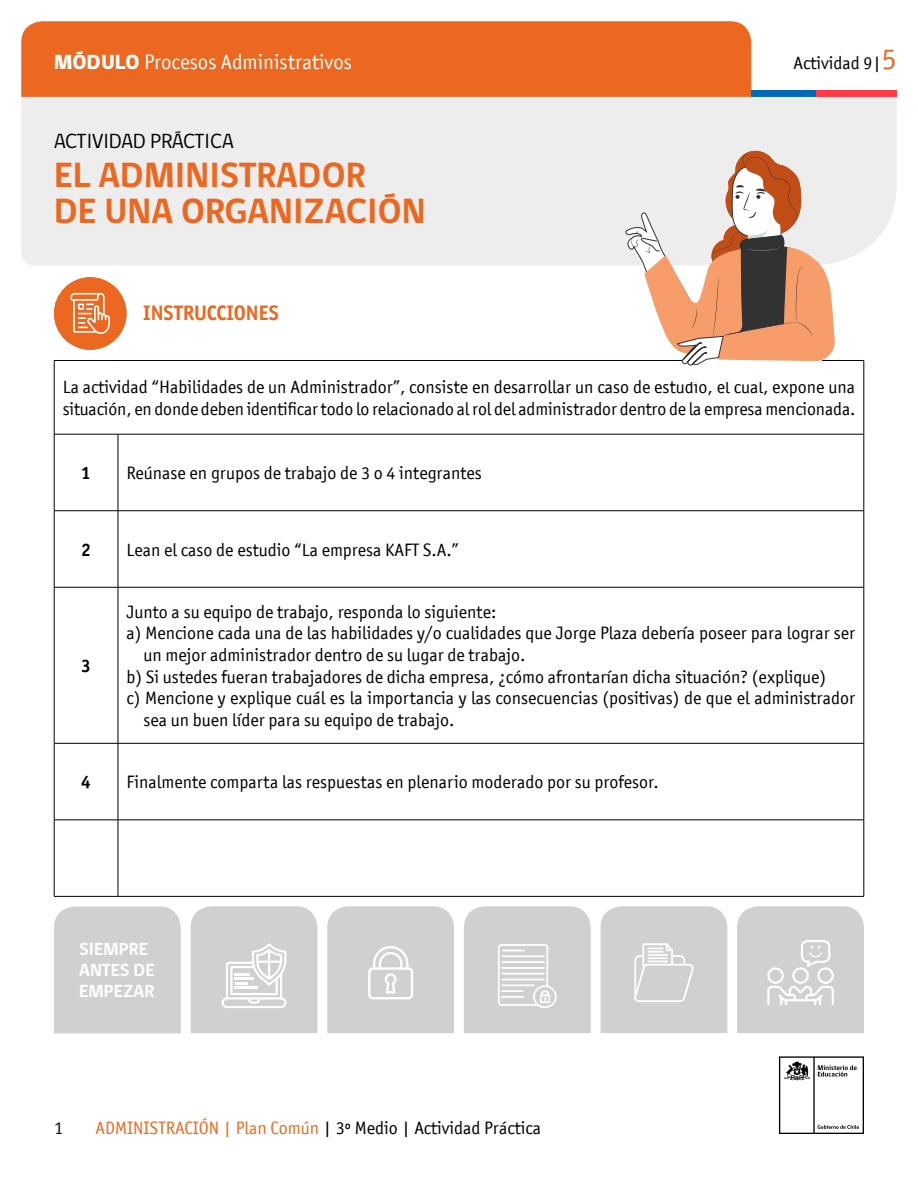
<style>
.page{position:relative;width:918px;height:1188px;background:#fff}
.page>*{position:absolute;margin:0;border:0;box-sizing:border-box;transform-origin:0 0}
.t1{font:700 36px/36px "gob CL";color:#ec671f}
.t2{font:21px "Officina San ITC";color:#fff}
.t3{font:21px "gob CL";color:#000}
.t4{font:700 21px "Officina San ITC";color:#ec671f}
.t5{font:18px/21.6px "Officina San ITC";color:#000}
.t6{font:700 18px/21px "gob CL";color:#fff}
.t7{font:700 18px "Officina San ITC";color:#000}
.s1{font-family:"gob CL";font-weight:800}
.s2{font-size:30px;color:#ec671f}
.s3{color:#ec671f}
</style>
<div class="page">
<svg style="left:779px;top:1056px;width:85px;height:78px"></svg>
<div style="left:21px;top:21px;width:730px;height:76px;background:#ec671f"></div>
<div style="left:751px;top:90px;width:65px;height:7px;background:#0069b8"></div>
<div style="left:816px;top:90px;width:81px;height:7px;background:#ff3945"></div>
<div style="left:21px;top:97px;width:876px;height:168px;background:#ededed"></div>
<svg style="left:119px;top:435px;width:745px;height:461px"></svg>
<hr style="left:54px;top:360px;width:64px;height:1px;background:#000">
<hr style="left:54px;top:361px;width:1px;height:73px;background:#000">
<hr style="left:118px;top:360px;width:746px;height:1px;background:#000">
<hr style="left:864px;top:361px;width:1px;height:73px;background:#000">
<hr style="left:54px;top:434px;width:64px;height:1px;background:#000">
<hr style="left:54px;top:434px;width:1px;height:77px;background:#000">
<hr style="left:118px;top:434px;width:746px;height:1px;background:#000">
<hr style="left:118px;top:434px;width:1px;height:77px;background:#000">
<hr style="left:864px;top:434px;width:1px;height:77px;background:#000">
<hr style="left:54px;top:510px;width:64px;height:1px;background:#000">
<hr style="left:54px;top:511px;width:1px;height:76px;background:#000">
<hr style="left:118px;top:510px;width:746px;height:1px;background:#000">
<hr style="left:118px;top:511px;width:1px;height:76px;background:#000">
<hr style="left:864px;top:511px;width:1px;height:76px;background:#000">
<hr style="left:54px;top:587px;width:64px;height:1px;background:#000">
<hr style="left:54px;top:587px;width:1px;height:156px;background:#000">
<hr style="left:118px;top:587px;width:746px;height:1px;background:#000">
<hr style="left:118px;top:587px;width:1px;height:156px;background:#000">
<hr style="left:864px;top:587px;width:1px;height:156px;background:#000">
<hr style="left:54px;top:743px;width:64px;height:1px;background:#000">
<hr style="left:54px;top:744px;width:1px;height:76px;background:#000">
<hr style="left:118px;top:743px;width:746px;height:1px;background:#000">
<hr style="left:118px;top:744px;width:1px;height:76px;background:#000">
<hr style="left:864px;top:744px;width:1px;height:76px;background:#000">
<hr style="left:54px;top:820px;width:64px;height:1px;background:#000">
<hr style="left:54px;top:820px;width:1px;height:76px;background:#000">
<hr style="left:118px;top:820px;width:746px;height:1px;background:#000">
<hr style="left:118px;top:820px;width:1px;height:76px;background:#000">
<hr style="left:864px;top:820px;width:1px;height:76px;background:#000">
<hr style="left:54px;top:896px;width:64px;height:1px;background:#000">
<hr style="left:118px;top:896px;width:746px;height:1px;background:#000">
<div style="left:54px;top:277px;width:73px;height:73px;background:#ec671f;border-radius:50%"></div>
<svg style="left:71px;top:293px;width:39px;height:41px"></svg>
<div style="left:54px;top:907px;width:127px;height:126px;background:#d0d0d0"></div>
<svg style="left:191px;top:906px;width:126px;height:127px;background:#d4d4d4"></svg>
<svg style="left:327px;top:906px;width:127px;height:127px;background:#d2d2d2"></svg>
<svg style="left:464px;top:906px;width:127px;height:127px;background:#d3d3d3"></svg>
<svg style="left:601px;top:906px;width:126px;height:127px;background:#d2d2d2"></svg>
<svg style="left:737px;top:906px;width:127px;height:127px;background:#d3d3d3"></svg>
<svg style="left:626px;top:150px;width:210px;height:215px"></svg>
<p class="t2" style="left:54px;top:50px;width:300px"><span class="s1">MÓDULO</span> Procesos Administrativos</p>
<p class="t5" style="left:794px;top:52px;width:105px">Actividad 9|<span class="s2">5</span></p>
<p class="t3" style="left:54px;top:127px;width:181px">ACTIVIDAD PRÁCTICA</p>
<h1 class="t1" style="left:54px;top:158px;width:373px">EL ADMINISTRADOR<br>DE UNA ORGANIZACIÓN</h1>
<p class="t4" style="left:143px;top:300px;width:137px">INSTRUCCIONES</p>
<p class="t5" style="left:63px;top:376px;width:794px">La actividad “Habilidades de un Administrador”, consiste en desarrollar un caso de estudio, el cual, expone una situación, en donde deben identificar todo lo relacionado al rol del administrador dentro de la empresa mencionada.</p>
<p class="t7" style="left:81px;top:462px;width:11px">1</p>
<p class="t5" style="left:126px;top:462px;width:357px">Reúnase en grupos de trabajo de 3 o 4 integrantes</p>
<p class="t7" style="left:81px;top:538px;width:11px">2</p>
<p class="t5" style="left:126px;top:539px;width:334px">Lean el caso de estudio “La empresa KAFT S.A.”</p>
<p class="t7" style="left:81px;top:655px;width:11px">3</p>
<p class="t5" style="left:126px;top:601px;width:371px">Junto a su equipo de trabajo, responda lo siguiente:</p>
<p class="t5" style="left:126px;top:622px;width:730px">a) Mencione cada una de las habilidades y/o cualidades que Jorge Plaza debería poseer para lograr ser</p>
<p class="t5" style="left:143px;top:644px;width:383px">un mejor administrador dentro de su lugar de trabajo.</p>
<p class="t5" style="left:126px;top:666px;width:701px">b) Si ustedes fueran trabajadores de dicha empresa, ¿cómo afrontarían dicha situación? (explique)</p>
<p class="t5" style="left:126px;top:687px;width:730px">c) Mencione y explique cuál es la importancia y las consecuencias (positivas) de que el administrador</p>
<p class="t5" style="left:143px;top:709px;width:313px">sea un buen líder para su equipo de trabajo.</p>
<p class="t7" style="left:81px;top:771px;width:11px">4</p>
<p class="t5" style="left:126px;top:771px;width:534px">Finalmente comparta las respuestas en plenario moderado por su profesor.</p>
<p class="t6" style="left:79px;top:939px;width:77px">SIEMPRE<br>ANTES DE<br>EMPEZAR</p>
<p class="t5" style="left:54px;top:1117px;width:10px">1</p>
<p class="t5" style="left:95px;top:1117px;width:447px"><span class="s3">ADMINISTRACIÓN | Plan Común</span> | 3º Medio | Actividad Práctica</p>
</div>
